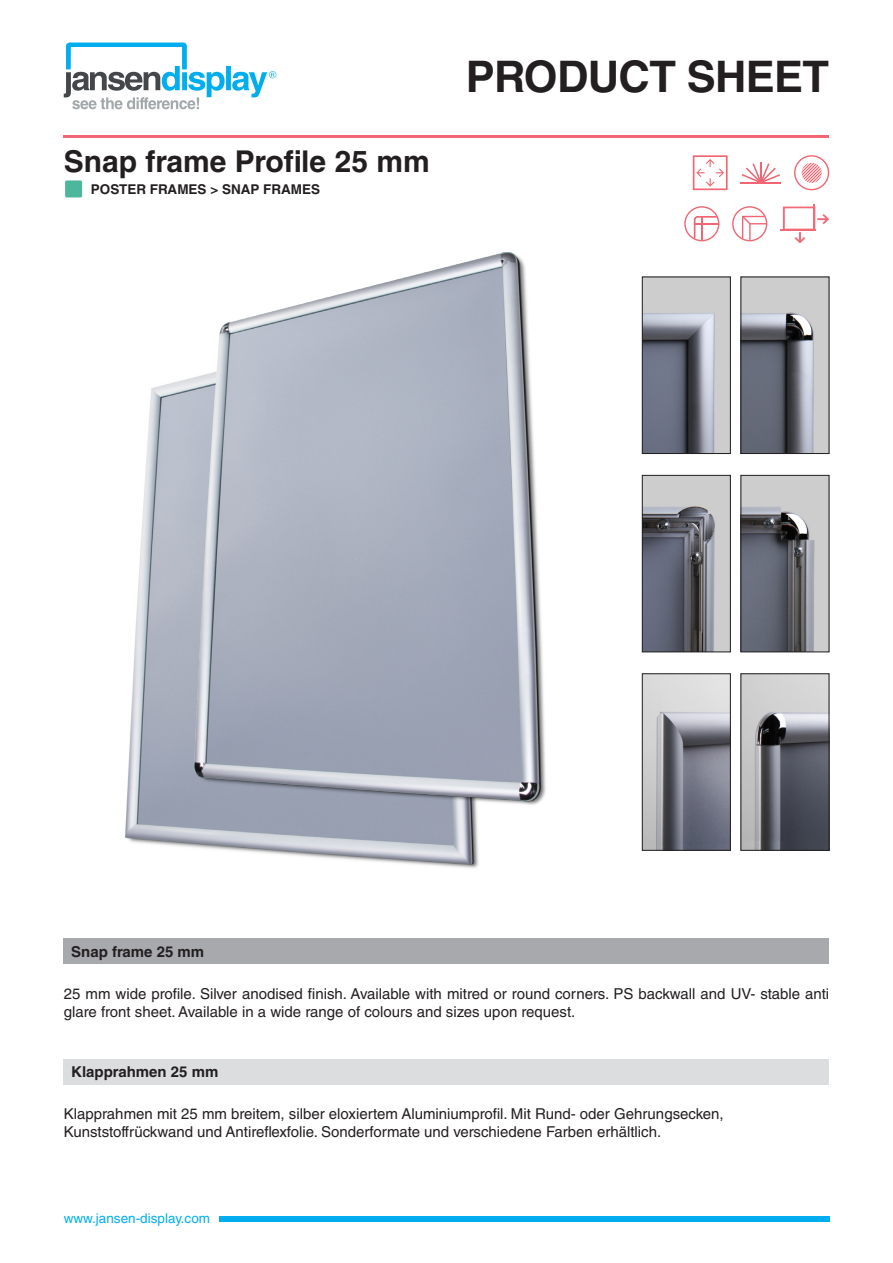
<style>
.page{position:relative;width:893px;height:1263px;background:#fff}
.page>*{position:absolute;margin:0;border:0;box-sizing:border-box;transform-origin:0 0}
.t1{font:700 43.5px "Helvetica LT Std";letter-spacing:-.015em;color:#231f20}
.t2{font:700 30px "Helvetica LT Std";color:#231f20}
.t3{font:15px/18px "Helvetica LT Std";color:#231f20}
.t4{font:700 15px "Helvetica LT Std";color:#231f20}
.t5{font:700 13.5px "Helvetica LT Std";color:#231f20}
.t6{font:13.5px "Helvetica LT Std";color:#00aeef}
</style>
<div class="page">
<div style="left:219px;top:1216px;width:610px;height:6px;background:#00aeef"></div>
<hr style="left:64px;top:135px;width:765px;height:3px;background:#f16672">
<svg style="left:64px;top:43px;width:212px;height:66px"></svg>
<div style="left:64px;top:938px;width:765px;height:26px;background:#a8a9ad"></div>
<div style="left:64px;top:1059px;width:765px;height:25px;background:#dcdddf"></div>
<img style="left:743px;top:279px;width:84px;height:173px">
<div style="left:741px;top:277px;width:88px;height:177px;border:1px solid #231f20"></div>
<img style="left:644px;top:279px;width:85px;height:173px">
<div style="left:642px;top:277px;width:89px;height:177px;border:1px solid #231f20"></div>
<img style="left:743px;top:675px;width:84px;height:173px">
<div style="left:741px;top:673px;width:88px;height:177px;border:1px solid #231f20"></div>
<img style="left:644px;top:675px;width:85px;height:173px">
<div style="left:642px;top:673px;width:89px;height:177px;border:1px solid #231f20"></div>
<img style="left:743px;top:477px;width:84px;height:173px">
<div style="left:741px;top:475px;width:88px;height:177px;border:1px solid #231f20"></div>
<img style="left:644px;top:477px;width:85px;height:173px">
<div style="left:642px;top:475px;width:89px;height:177px;border:1px solid #231f20"></div>
<svg style="left:732px;top:206px;width:35px;height:35px"></svg>
<svg style="left:693px;top:155px;width:35px;height:35px"></svg>
<svg style="left:794px;top:155px;width:35px;height:35px"></svg>
<hr style="left:740px;top:182px;width:41px;height:1px;background:#f16672">
<hr style="left:760px;top:162px;width:2px;height:21px;background:#f16672">
<svg style="left:742px;top:163px;width:38px;height:19px"></svg>
<svg style="left:684px;top:206px;width:35px;height:35px"></svg>
<img style="left:125px;top:385px;width:354px;height:483px">
<hr style="left:780px;top:229px;width:35px;height:2px;background:#f16a78">
<hr style="left:813px;top:204px;width:2px;height:26px;background:#f16a78">
<svg style="left:783px;top:207px;width:46px;height:36px"></svg>
<div style="left:65px;top:180px;width:17px;height:17px;background:#4cb79d;border-radius:2px"></div>
<img style="left:163px;top:252px;width:383px;height:555px">
<p class="t2" style="left:64px;top:143px;width:367px">Snap frame Profile 25 mm</p>
<p class="t5" style="left:91px;top:181px;width:231px">POSTER FRAMES &gt; SNAP FRAMES</p>
<p class="t1" style="left:466px;top:50px;width:365px">PRODUCT SHEET</p>
<p class="t4" style="left:71px;top:942px;width:135px">Snap frame 25 mm</p>
<p class="t3" style="left:64px;top:984px;width:767px">25 mm wide profile. Silver anodised finish. Available with mitred or round corners. PS backwall and UV- stable anti glare front sheet. Available in a wide range of colours and sizes upon request.</p>
<p class="t4" style="left:71px;top:1062px;width:149px">Klapprahmen 25 mm</p>
<p class="t3" style="left:64px;top:1105px;width:661px">Klapprahmen mit 25 mm breitem, silber eloxiertem Aluminiumprofil. Mit Rund- oder Gehrungsecken,<br>Kunststoffrückwand und Antireflexfolie. Sonderformate und verschiedene Farben erhältlich.</p>
<p class="t6" style="left:64px;top:1210px;width:148px">www.jansen-display.com</p>
</div>
